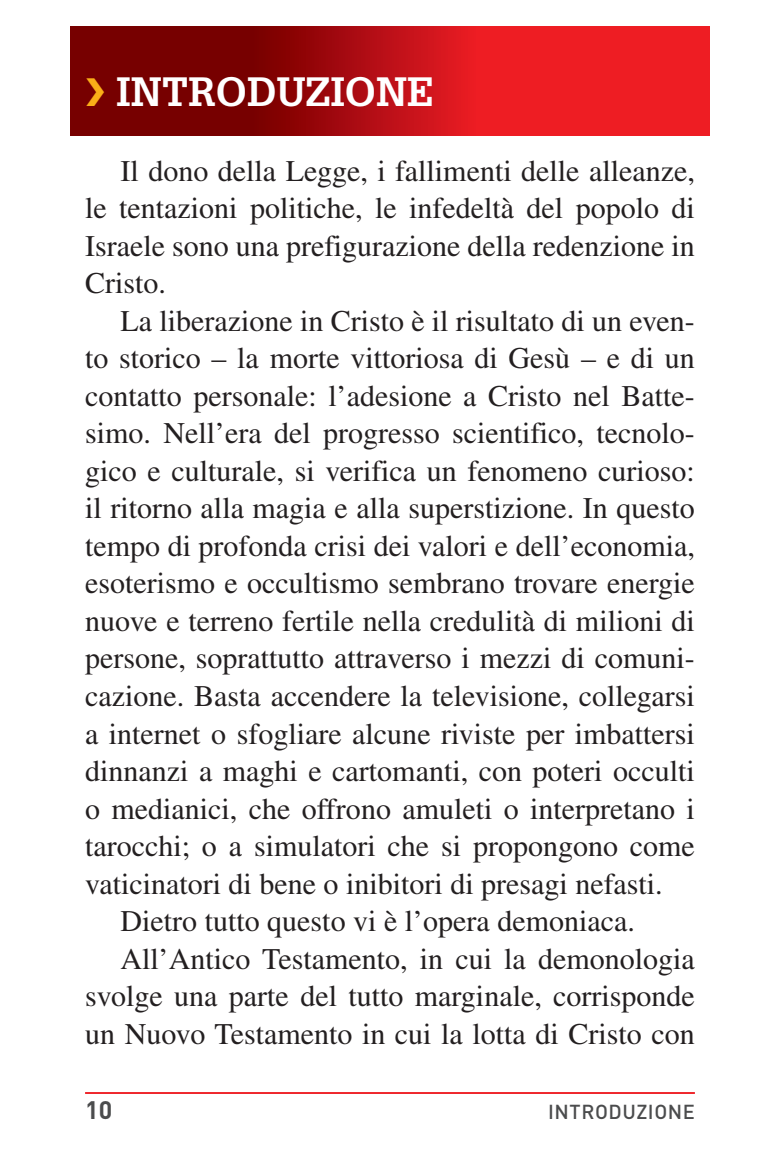
<style>
.page{position:relative;width:780px;height:1170px;background:#fff}
.page>*{position:absolute;margin:0;border:0;box-sizing:border-box;transform-origin:0 0}
.t1{font:700 40px "Glypha LT Std";color:#fff}
.t2{font:30px/37.5px "Times LT Std";color:#231f20;text-align:justify}
.t3{font:700 25px "DIN Pro";color:#4b4c4d}
.t4{font:500 20px "DIN Pro";letter-spacing:.025em;color:#4b4c4d}
.s1{color:#faaf18}
</style>
<div class="page">
<hr style="left:85px;top:1091px;width:609px;height:2px;background:#ee1d23">
<svg style="left:71px;top:27px;width:638px;height:109px;background:#b60f13"></svg>
<h1 class="t1" style="left:85px;top:67px;width:350px"><span class="s1">❯</span> INTRODUZIONE</h1>
<p class="t2" style="left:85px;top:152px;width:611px;text-indent:35px">Il dono della Legge, i fallimenti delle alleanze, le tentazioni politiche, le infedeltà del popolo di Israele sono una prefigurazione della redenzione in Cristo.</p>
<p class="t2" style="left:120px;top:302px;width:576px">La liberazione in Cristo è il risultato di un even-</p>
<p class="t2" style="left:85px;top:339px;width:611px">to storico – la morte vittoriosa di Gesù – e di un</p>
<p class="t2" style="left:85px;top:377px;width:611px">contatto personale: l’adesione a Cristo nel Batte-</p>
<p class="t2" style="left:85px;top:414px;width:611px">simo. Nell’era del progresso scientifico, tecnolo-</p>
<p class="t2" style="left:85px;top:452px;width:611px">gico e culturale, si verifica un fenomeno curioso:</p>
<p class="t2" style="left:85px;top:489px;width:611px">il ritorno alla magia e alla superstizione. In questo</p>
<p class="t2" style="left:85px;top:527px;width:611px">tempo di profonda crisi dei valori e dell’economia,</p>
<p class="t2" style="left:85px;top:564px;width:611px">esoterismo e occultismo sembrano trovare energie</p>
<p class="t2" style="left:85px;top:602px;width:611px">nuove e terreno fertile nella credulità di milioni di</p>
<p class="t2" style="left:85px;top:639px;width:611px">persone, soprattutto attraverso i mezzi di comuni-</p>
<p class="t2" style="left:85px;top:677px;width:611px">cazione. Basta accendere la televisione, collegarsi</p>
<p class="t2" style="left:85px;top:714px;width:611px">a internet o sfogliare alcune riviste per imbattersi</p>
<p class="t2" style="left:85px;top:752px;width:611px">dinnanzi a maghi e cartomanti, con poteri occulti</p>
<p class="t2" style="left:85px;top:789px;width:611px">o medianici, che offrono amuleti o interpretano i</p>
<p class="t2" style="left:85px;top:827px;width:611px">tarocchi; o a simulatori che si propongono come</p>
<p class="t2" style="left:85px;top:864px;width:579px">vaticinatori di bene o inibitori di presagi nefasti.</p>
<p class="t2" style="left:120px;top:902px;width:516px">Dietro tutto questo vi è l’opera demoniaca.</p>
<p class="t2" style="left:120px;top:939px;width:576px">All’Antico Testamento, in cui la demonologia</p>
<p class="t2" style="left:85px;top:977px;width:611px">svolge una parte del tutto marginale, corrisponde</p>
<p class="t2" style="left:85px;top:1014px;width:611px">un Nuovo Testamento in cui la lotta di Cristo con</p>
<p class="t3" style="left:85px;top:1092px;width:29px">10</p>
<p class="t4" style="left:548px;top:1097px;width:11px">INTRO</p>
<p class="t4" style="left:608px;top:1097px;width:60px">DUZIONE</p>
</div>
